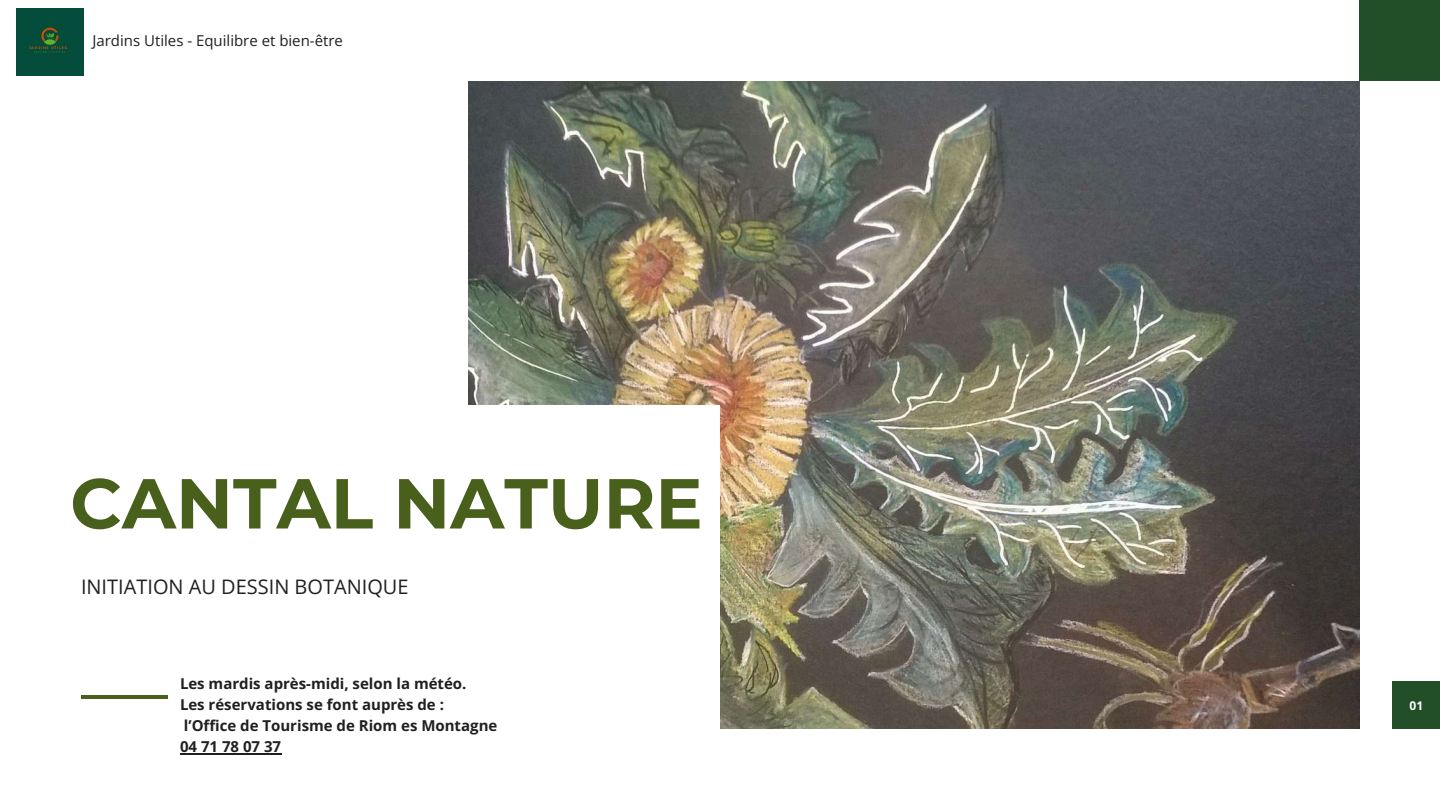
<style>
.page{position:relative;width:1440px;height:810px;background:#fff}
.page>*{position:absolute;margin:0;border:0;box-sizing:border-box;transform-origin:0 0}
.t1{font:700 70.6px "Montserrat";color:#48601c}
.t2{font:20px "Open Sans";color:#1f2020}
.t3{font:700 15px/21px "Open Sans";color:#1f2020}
.t4{font:15px "Open Sans";color:#1f2020}
.t5{font:700 12px "Open Sans";color:#fff}
</style>
<div class="page">
<div style="left:1393px;top:682px;width:47px;height:47px;background:#214e26"></div>
<div style="left:1359px;top:0;width:81px;height:81px;background:#214e26"></div>
<img style="left:468px;top:81px;width:891px;height:648px">
<div style="left:0;top:405px;width:720px;height:405px;background:#fff"></div>
<hr style="left:81px;top:695px;width:86px;height:3px;background:#48601c">
<img style="left:16px;top:8px;width:68px;height:68px">
<hr style="left:180px;top:753px;width:101px;height:2px;background:#1f2020">
<p class="t4" style="left:92px;top:30px;width:252px">Jardins Utiles - Equilibre et bien-être</p>
<h1 class="t1" style="left:70px;top:460px;width:634px">CANTAL NATURE</h1>
<h2 class="t2" style="left:81px;top:573px;width:329px">INITIATION AU DESSIN BOTANIQUE</h2>
<p class="t3" style="left:180px;top:673px;width:319px">Les mardis après-midi, selon la météo.<br>Les réservations se font auprès de : l’Office de Tourisme de Riom es Montagne<br>04 71 78 07 37</p>
<p class="t5" style="left:1410px;top:697px;width:15px">01</p>
</div>
